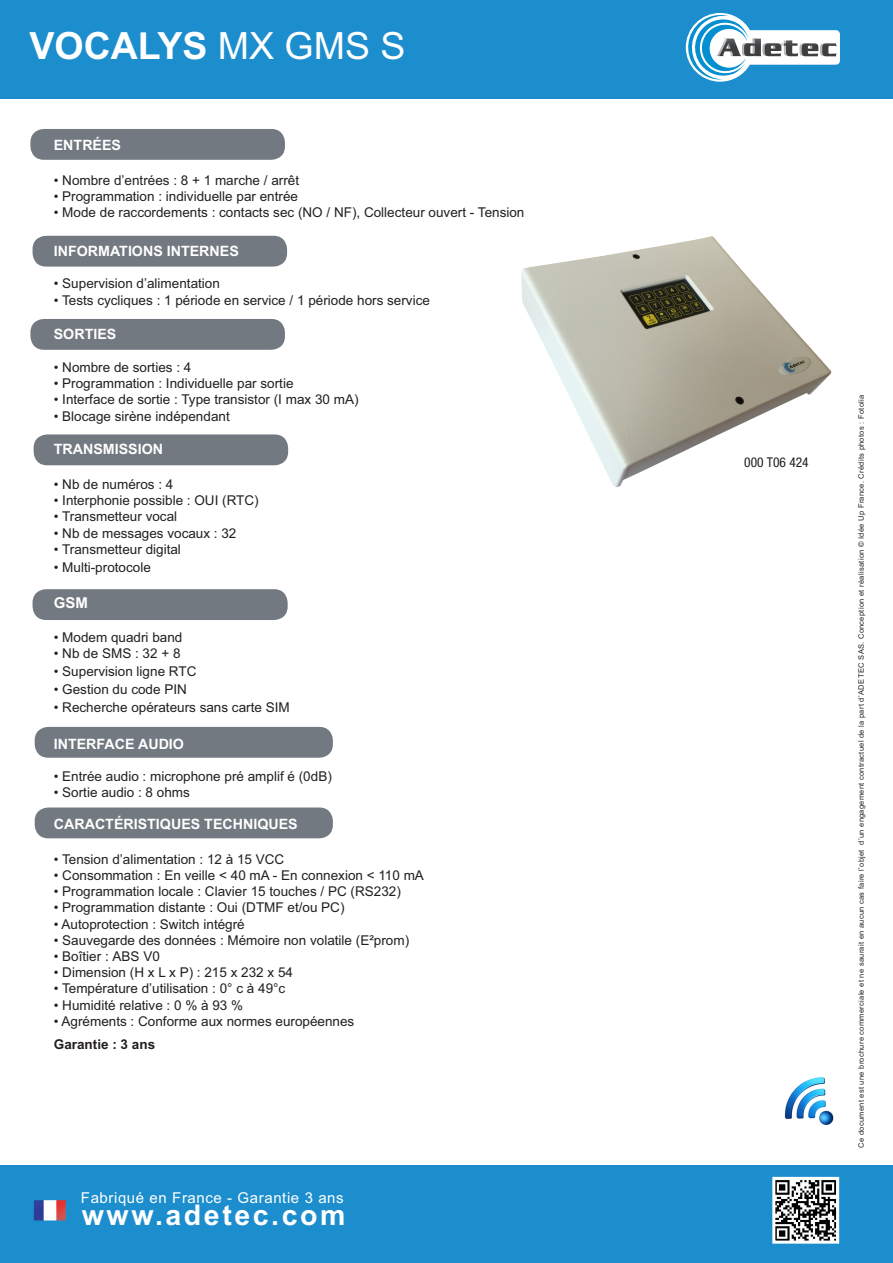
<style>
.page{position:relative;width:893px;height:1263px;background:#fff}
.page>*{position:absolute;margin:0;border:0;box-sizing:border-box;transform-origin:0 0}
.t1{font:700 37.5px "Arial";color:#fff}
.t2{font:700 28.5px "Arial";letter-spacing:.09em;color:#fff}
.t3{font:15px "Arial";letter-spacing:.04em;color:#fff}
.t4{font:700 15px "Arial";color:#fff}
.t5{font:700 14.25px "Arial";color:#fff}
.t6{font:13.5px "Arial";color:#231f20}
.t7{font:700 13.5px "Arial";color:#231f20}
.t8{font:condensed 13.5px "Helvetica Neue";color:#231f20}
.t9{font:7.5px "Arial";letter-spacing:.035em;color:#231f20}
.s1{font-weight:400}
</style>
<div class="page">
<img style="left:521px;top:236px;width:310px;height:251px">
<div style="left:33px;top:236px;width:254px;height:31px;background:#727981;border-radius:14px"></div>
<div style="left:30px;top:319px;width:255px;height:31px;background:#727981;border-radius:14px"></div>
<div style="left:33px;top:589px;width:255px;height:31px;background:#727981;border-radius:14px"></div>
<div style="left:35px;top:727px;width:298px;height:31px;background:#727981;border-radius:13px"></div>
<div style="left:35px;top:808px;width:298px;height:30px;background:#727981;border-radius:13px"></div>
<div style="left:34px;top:434px;width:254px;height:31px;background:#727981;border-radius:14px"></div>
<div style="left:30px;top:129px;width:255px;height:31px;background:#727981;border-radius:14px"></div>
<div style="left:0;top:0;width:892px;height:98px;background:#1c8ece"></div>
<div style="left:0;top:1165px;width:892px;height:98px;background:#1c8ece"></div>
<svg style="left:772px;top:1177px;width:67px;height:67px;background:#919292"></svg>
<svg style="left:33px;top:1200px;width:33px;height:21px"></svg>
<svg style="left:685px;top:13px;width:155px;height:69px"></svg>
<img style="left:784px;top:1077px;width:50px;height:48px">
<h1 class="t1" style="left:30px;top:32px;width:377px">VOCALYS <span class="s1">MX GMS S</span></h1>
<p class="t5" style="left:54px;top:140px;width:69px">ENTRÉES</p>
<p class="t6" style="left:54px;top:175px;width:247px">• Nombre d’entrées : 8 + 1 marche / arrêt</p>
<p class="t6" style="left:54px;top:191px;width:246px">• Programmation : individuelle par entrée</p>
<p class="t6" style="left:54px;top:208px;width:472px">• Mode de raccordements : contacts sec (NO / NF), Collecteur ouvert - Tension</p>
<p class="t5" style="left:54px;top:246px;width:186px">INFORMATIONS INTERNES</p>
<p class="t6" style="left:54px;top:279px;width:168px">• Supervision d’alimentation</p>
<p class="t6" style="left:54px;top:295px;width:377px">• Tests cycliques : 1 période en service / 1 période hors service</p>
<p class="t5" style="left:54px;top:329px;width:64px">SORTIES</p>
<p class="t6" style="left:54px;top:362px;width:139px">• Nombre de sorties : 4</p>
<p class="t6" style="left:54px;top:379px;width:241px">• Programmation : Individuelle par sortie</p>
<p class="t6" style="left:54px;top:395px;width:306px">• Interface de sortie : Type transistor (I max 30 mA)</p>
<p class="t6" style="left:54px;top:411px;width:177px">• Blocage sirène indépendant</p>
<p class="t5" style="left:54px;top:444px;width:111px">TRANSMISSION</p>
<p class="t6" style="left:54px;top:479px;width:121px">• Nb de numéros : 4</p>
<p class="t6" style="left:54px;top:496px;width:206px">• Interphonie possible : OUI (RTC)</p>
<p class="t6" style="left:54px;top:512px;width:125px">• Transmetteur vocal</p>
<p class="t6" style="left:54px;top:528px;width:184px">• Nb de messages vocaux : 32</p>
<p class="t6" style="left:54px;top:544px;width:129px">• Transmetteur digital</p>
<p class="t6" style="left:54px;top:562px;width:99px">• Multi-protocole</p>
<p class="t4" style="left:54px;top:597px;width:36px">GSM</p>
<p class="t6" style="left:54px;top:632px;width:130px">• Modem quadri band</p>
<p class="t6" style="left:54px;top:649px;width:128px">• Nb de SMS : 32 + 8</p>
<p class="t6" style="left:54px;top:667px;width:144px">• Supervision ligne RTC</p>
<p class="t6" style="left:54px;top:685px;width:135px">• Gestion du code PIN</p>
<p class="t6" style="left:54px;top:703px;width:237px">• Recherche opérateurs sans carte SIM</p>
<p class="t5" style="left:54px;top:738px;width:132px">INTERFACE AUDIO</p>
<p class="t6" style="left:54px;top:771px;width:279px">• Entrée audio : microphone pré amplif é (0dB)</p>
<p class="t6" style="left:54px;top:787px;width:138px">• Sortie audio : 8 ohms</p>
<p class="t5" style="left:54px;top:819px;width:245px">CARACTÉRISTIQUES TECHNIQUES</p>
<p class="t6" style="left:54px;top:854px;width:232px">• Tension d’alimentation : 12 à 15 VCC</p>
<p class="t6" style="left:54px;top:871px;width:371px">• Consommation : En veille &lt; 40 mA - En connexion &lt; 110 mA</p>
<p class="t6" style="left:54px;top:886px;width:348px">• Programmation locale : Clavier 15 touches / PC (RS232)</p>
<p class="t6" style="left:54px;top:903px;width:292px">• Programmation distante : Oui (DTMF et/ou PC)</p>
<p class="t6" style="left:54px;top:919px;width:192px">• Autoprotection : Switch intégré</p>
<p class="t6" style="left:54px;top:935px;width:357px">• Sauvegarde des données : Mémoire non volatile (E²prom)</p>
<p class="t6" style="left:54px;top:951px;width:108px">• Boîtier : ABS V0</p>
<p class="t6" style="left:54px;top:967px;width:241px">• Dimension (H x L x P) : 215 x 232 x 54</p>
<p class="t6" style="left:54px;top:984px;width:233px">• Température d’utilisation : 0° c à 49°c</p>
<p class="t6" style="left:54px;top:1000px;width:191px">• Humidité relative : 0 % à 93 %</p>
<p class="t6" style="left:54px;top:1016px;width:302px">• Agréments : Conforme aux normes européennes</p>
<p class="t7" style="left:54px;top:1040px;width:103px">Garantie : 3 ans</p>
<p class="t3" style="left:81px;top:1192px;width:264px">Fabriqué en France - Garantie 3 ans</p>
<h2 class="t2" style="left:82px;top:1205px;width:265px">www.adetec.com</h2>
<p class="t8" style="left:744px;top:458px;width:66px">000 T06 424</p>
<p class="t9" style="left:858px;top:1148px;width:754px;rotate:-90deg">Ce document est une brochure commerciale et ne saurait en aucun cas faire l’objet d’un engagement contractuel de la part d’ADETEC SAS. Conception et réalisation © Idée Up France. Crédits photos : Fotolia</p>
</div>
